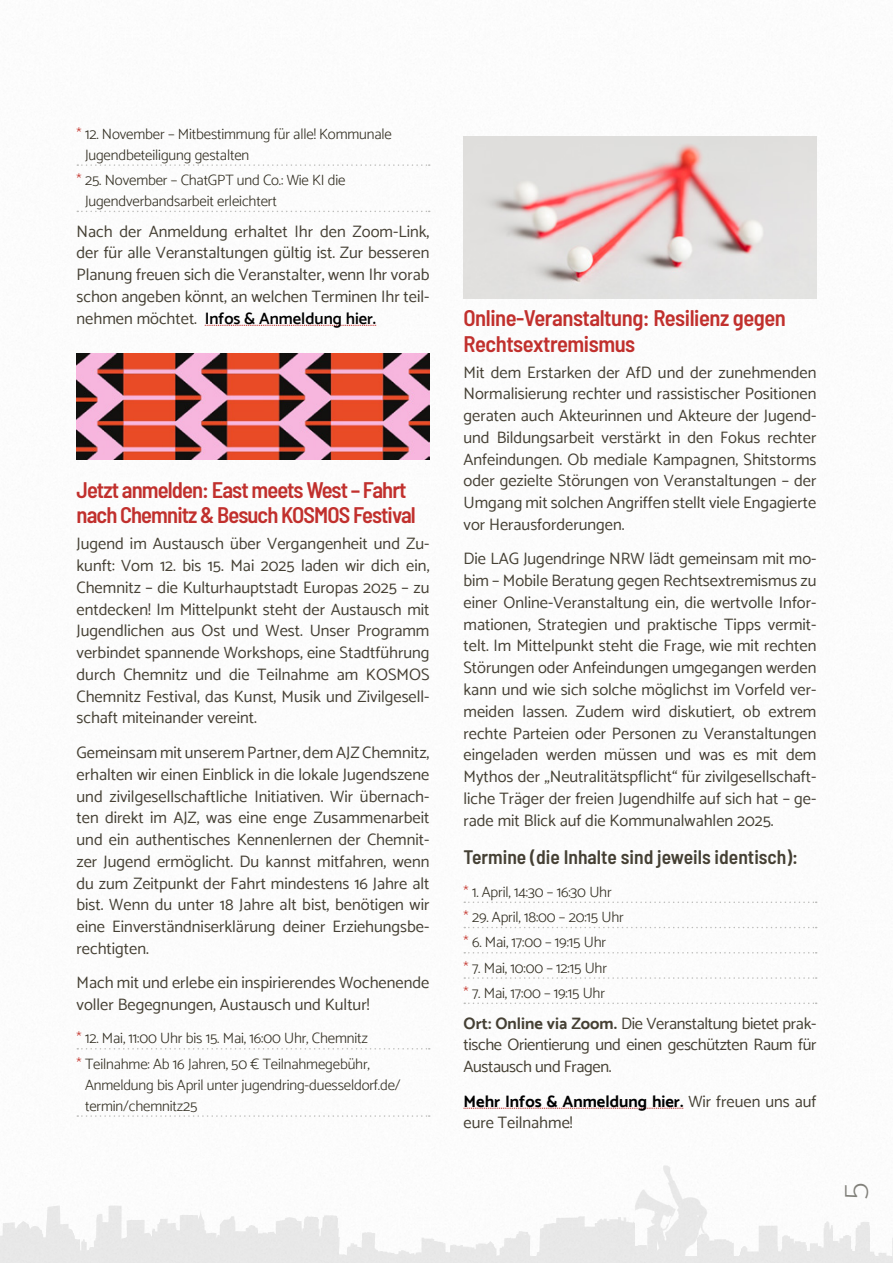
<style>
.page{position:relative;width:893px;height:1263px;background:#fff}
.page>*{position:absolute;margin:0;border:0;box-sizing:border-box;transform-origin:0 0}
.t1{font:100 36px "Catamaran";color:#81807a}
.Heading_2{font:600 semi-condensed 22.5px/25.5px "Barlow";letter-spacing:-.04em;color:#c1302d}
.Heading_2-2{font:600 semi-condensed 22.5px/25.5px "Barlow";letter-spacing:-.02em;color:#c1302d}
.Heading_3{font:600 semi-condensed 19.5px "Barlow";color:#454034}
.t2{font:16.5px/21.8px "Catamaran";color:#454034;text-align:justify}
.t3{font:300 15px/21px "Catamaran";letter-spacing:-.01em;color:#343024}
.s1{color:#c43830}
.s2{font-weight:600;color:#000}
.s3{font-weight:700}
.s4{font-weight:700;color:#000}
</style>
<div class="page">
<svg style="left:0;top:1165px;width:893px;height:98px"></svg>
<svg style="left:77px;top:164px;width:353px;height:2px"></svg>
<svg style="left:77px;top:211px;width:353px;height:1px"></svg>
<svg style="left:205px;top:325px;width:171px;height:1px"></svg>
<svg style="left:77px;top:1048px;width:353px;height:1px"></svg>
<svg style="left:77px;top:1115px;width:353px;height:2px"></svg>
<img style="left:77px;top:353px;width:352px;height:106px">
<svg style="left:464px;top:901px;width:353px;height:2px"></svg>
<svg style="left:464px;top:927px;width:353px;height:1px"></svg>
<svg style="left:464px;top:952px;width:353px;height:1px"></svg>
<svg style="left:464px;top:977px;width:353px;height:2px"></svg>
<svg style="left:464px;top:1002px;width:353px;height:2px"></svg>
<svg style="left:463px;top:1108px;width:220px;height:1px"></svg>
<img style="left:463px;top:136px;width:353px;height:163px">
<p class="t3" style="left:85px;top:123px;width:308px;text-indent:-9px"><span class="s1">*</span> 12. November – Mitbestimmung für alle! Kommunale<br>Jugendbeteiligung gestalten</p>
<p class="t3" style="left:85px;top:169px;width:262px;text-indent:-9px"><span class="s1">*</span> 25. November – ChatGPT und Co.: Wie KI die<br>Jugendverbandsarbeit erleichtert</p>
<p class="t2" style="left:77px;top:220px;width:354px">Nach der Anmeldung erhaltet Ihr den Zoom-Link, der für alle Veranstaltungen gültig ist. Zur besseren Planung freuen sich die Veranstalter, wenn Ihr vorab schon angeben könnt, an welchen Terminen Ihr teil&shy;nehmen möchtet. <span class="s2">Infos &amp; Anmeldung hier.</span></p>
<p class="Heading_2" style="left:77px;top:475px;width:341px">Jetzt anmelden: East meets West – Fahrt nach Chemnitz &amp; Besuch KOSMOS Festival</p>
<p class="t2" style="left:77px;top:533px;width:354px">Jugend im Austausch über Vergangenheit und Zu&shy;kunft: Vom 12. bis 15. Mai 2025 laden wir dich ein, Chemnitz – die Kulturhauptstadt Europas 2025 – zu entdecken! Im Mittelpunkt steht der Austausch mit Jugendlichen aus Ost und West. Unser Programm verbindet spannende Workshops, eine Stadtführung durch Chemnitz und die Teilnahme am KOSMOS Chemnitz Festival, das Kunst, Musik und Zivilgesell&shy;schaft miteinander vereint.</p>
<p class="t2" style="left:77px;top:741px;width:354px">Gemeinsam mit unserem Partner, dem AJZ Chemnitz, erhalten wir einen Einblick in die lokale Jugendszene und zivilgesellschaftliche Initiativen. Wir übernach&shy;ten direkt im AJZ, was eine enge Zusammenarbeit und ein authentisches Kennenlernen der Chemnit&shy;zer Jugend ermöglicht. Du kannst mitfahren, wenn du zum Zeitpunkt der Fahrt mindestens 16 Jahre alt bist. Wenn du unter 18 Jahre alt bist, benötigen wir eine Einverständniserklärung deiner Erziehungsbe&shy;rechtigten.</p>
<p class="t2" style="left:77px;top:972px;width:354px">Mach mit und erlebe ein inspirierendes Wochenende voller Begegnungen, Austausch und Kultur!</p>
<p class="t3" style="left:77px;top:1028px;width:293px"><span class="s1">*</span> 12. Mai, 11:00 Uhr bis 15. Mai, 16:00 Uhr, Chemnitz</p>
<p class="t3" style="left:85px;top:1053px;width:317px;text-indent:-9px"><span class="s1">*</span> Teilnahme: Ab 16 Jahren, 50 € Teilnahmegebühr,<br>Anmeldung bis April unter jugendring-duesseldorf.de/ termin/chemnitz25</p>
<p class="Heading_2-2" style="left:463px;top:304px;width:324px">Online-Veranstaltung: Resilienz gegen<br>Rechtsextremismus</p>
<p class="t2" style="left:463px;top:361px;width:354px">Mit dem Erstarken der AfD und der zunehmenden Normalisierung rechter und rassistischer Positionen geraten auch Akteurinnen und Akteure der Jugend&shy;und Bildungsarbeit verstärkt in den Fokus rechter Anfeindungen. Ob mediale Kampagnen, Shitstorms oder gezielte Störungen von Veranstaltungen – der Umgang mit solchen Angriffen stellt viele Engagierte vor Herausforderungen.</p>
<p class="t2" style="left:463px;top:548px;width:354px">Die LAG Jugendringe NRW lädt gemeinsam mit mo&shy;bim – Mobile Beratung gegen Rechtsextremismus zu einer Online-Veranstaltung ein, die wertvolle Infor&shy;mationen, Strategien und praktische Tipps vermit&shy;telt. Im Mittelpunkt steht die Frage, wie mit rechten Störungen oder Anfeindungen umgegangen werden kann und wie sich solche möglichst im Vorfeld ver&shy;meiden lassen. Zudem wird diskutiert, ob extrem rechte Parteien oder Personen zu Veranstaltungen eingeladen werden müssen und was es mit dem Mythos der „Neutralitätspflicht“ für zivilgesellschaft&shy;liche Träger der freien Jugendhilfe auf sich hat – ge&shy;rade mit Blick auf die Kommunalwahlen 2025.</p>
<p class="Heading_3" style="left:463px;top:842px;width:336px">Termine (die Inhalte sind jeweils identisch):</p>
<p class="t3" style="left:463px;top:881px;width:150px"><span class="s1">*</span> 1. April, 14:30 – 16:30 Uhr</p>
<p class="t3" style="left:463px;top:906px;width:162px"><span class="s1">*</span> 29. April, 18:00 – 20:15 Uhr</p>
<p class="t3" style="left:463px;top:932px;width:144px"><span class="s1">*</span> 6. Mai, 17:00 – 19:15 Uhr</p>
<p class="t3" style="left:463px;top:957px;width:145px"><span class="s1">*</span> 7. Mai, 10:00 – 12:15 Uhr</p>
<p class="t3" style="left:463px;top:982px;width:143px"><span class="s1">*</span> 7. Mai, 17:00 – 19:15 Uhr</p>
<p class="t2" style="left:463px;top:1012px;width:354px"><span class="s3">Ort: Online via Zoom.</span> Die Veranstaltung bietet prak&shy;tische Orientierung und einen geschützten Raum für Austausch und Fragen.</p>
<p class="t2" style="left:463px;top:1090px;width:354px"><span class="s4">Mehr Infos &amp; Anmeldung hier.</span> Wir freuen uns auf eure Teilnahme!</p>
<h1 class="t1" style="left:832px;top:1200px;width:19px;rotate:-90deg">5</h1>
</div>
